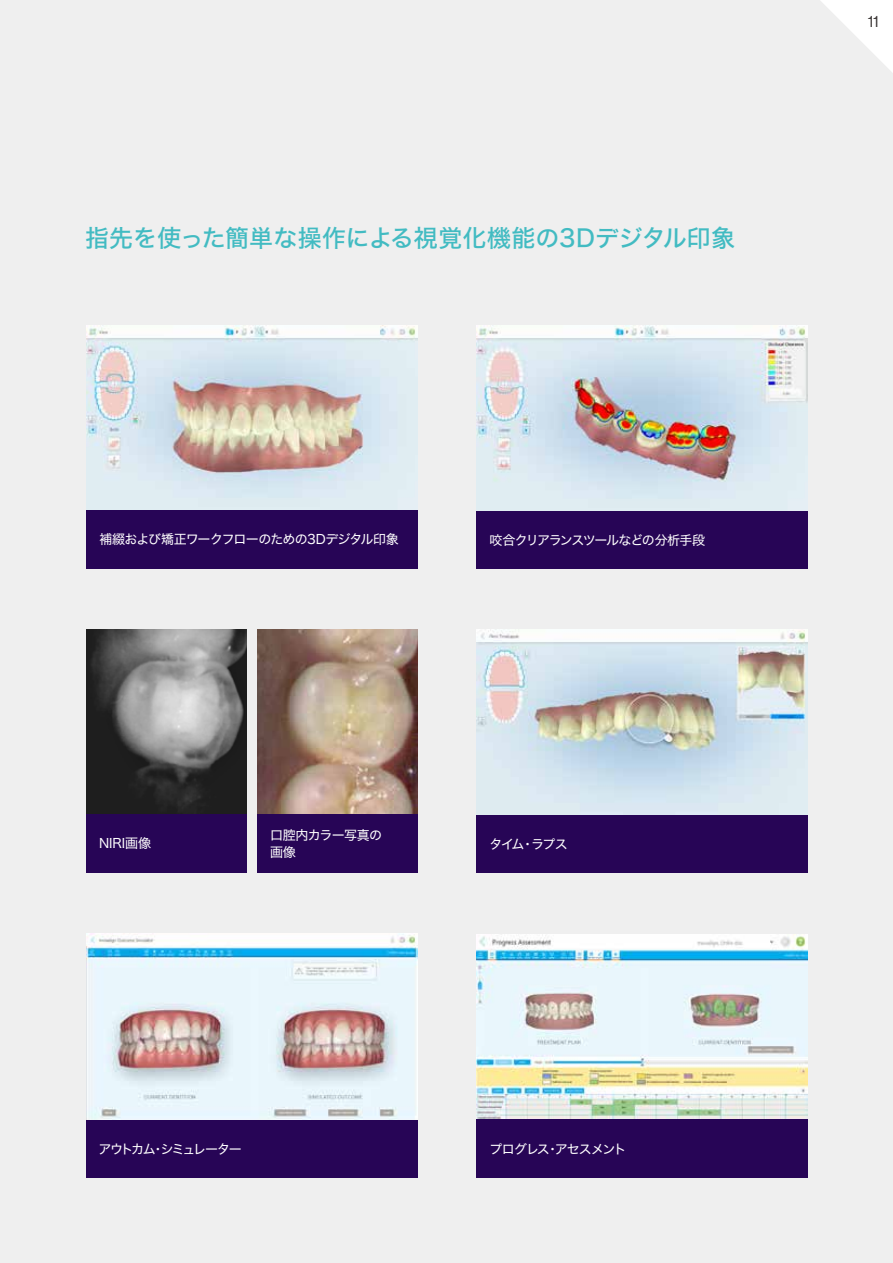
<style>
.page{position:relative;width:893px;height:1263px;background:#efefef}
.page>*{position:absolute;margin:0;border:0;box-sizing:border-box;transform-origin:0 0}
.t1{font:24px "Hira Kaku Std W5";color:#42bbc2}
.t2{font:16.05px "N Haas Grotesk DS Pro 55 Rg";color:#3e3a39}
.t3{font:13.05px "Hira Kaku Std W4";letter-spacing:-.07em;color:#fff}
.t4{font:13.05px "Hira Kaku Std W4";letter-spacing:-.09em;color:#fff}
.t5{font:13.05px "Hira Kaku Std W4";letter-spacing:-.125em;color:#fff}
.t6{font:13.05px/16.8px "Hira Kaku Std W4";letter-spacing:-.04em;color:#fff}
</style>
<div class="page">
<svg style="left:821px;top:0;width:72px;height:72px"></svg>
<img style="left:477px;top:630px;width:331px;height:185px">
<div style="left:477px;top:815px;width:331px;height:58px;background:#270556"></div>
<img style="left:477px;top:326px;width:331px;height:184px">
<div style="left:477px;top:512px;width:331px;height:57px;background:#270556"></div>
<img style="left:86px;top:325px;width:332px;height:185px">
<div style="left:86px;top:510px;width:332px;height:59px;background:#270556"></div>
<img style="left:86px;top:934px;width:332px;height:186px">
<div style="left:86px;top:1120px;width:332px;height:58px;background:#270556"></div>
<img style="left:477px;top:935px;width:331px;height:184px">
<div style="left:477px;top:1119px;width:331px;height:59px;background:#270556"></div>
<img style="left:86px;top:630px;width:160px;height:184px">
<img style="left:257px;top:630px;width:161px;height:184px">
<div style="left:86px;top:814px;width:160px;height:58px;background:#270556"></div>
<div style="left:257px;top:814px;width:161px;height:59px;background:#270556"></div>
<h1 class="t1" style="left:85px;top:220px;width:651px">指先を使った簡単な操作による視覚化機能の3Dデジタル印象</h1>
<p class="t3" style="left:99px;top:530px;width:301px">補綴および矯正ワークフローのための3Dデジタル印象</p>
<p class="t4" style="left:490px;top:530px;width:217px">咬合クリアランスツールなどの分析手段</p>
<p class="t3" style="left:99px;top:834px;width:53px">NIRI画像</p>
<p class="t6" style="left:270px;top:827px;width:114px">口腔内カラー写真の画像</p>
<p class="t3" style="left:490px;top:834px;width:80px">タイム・ラプス</p>
<p class="t5" style="left:99px;top:1139px;width:145px">アウトカム・シミュレーター</p>
<p class="t3" style="left:490px;top:1139px;width:138px">プログレス・アセスメント</p>
<p class="t2" style="left:868px;top:12px;width:12px">11</p>
</div>
